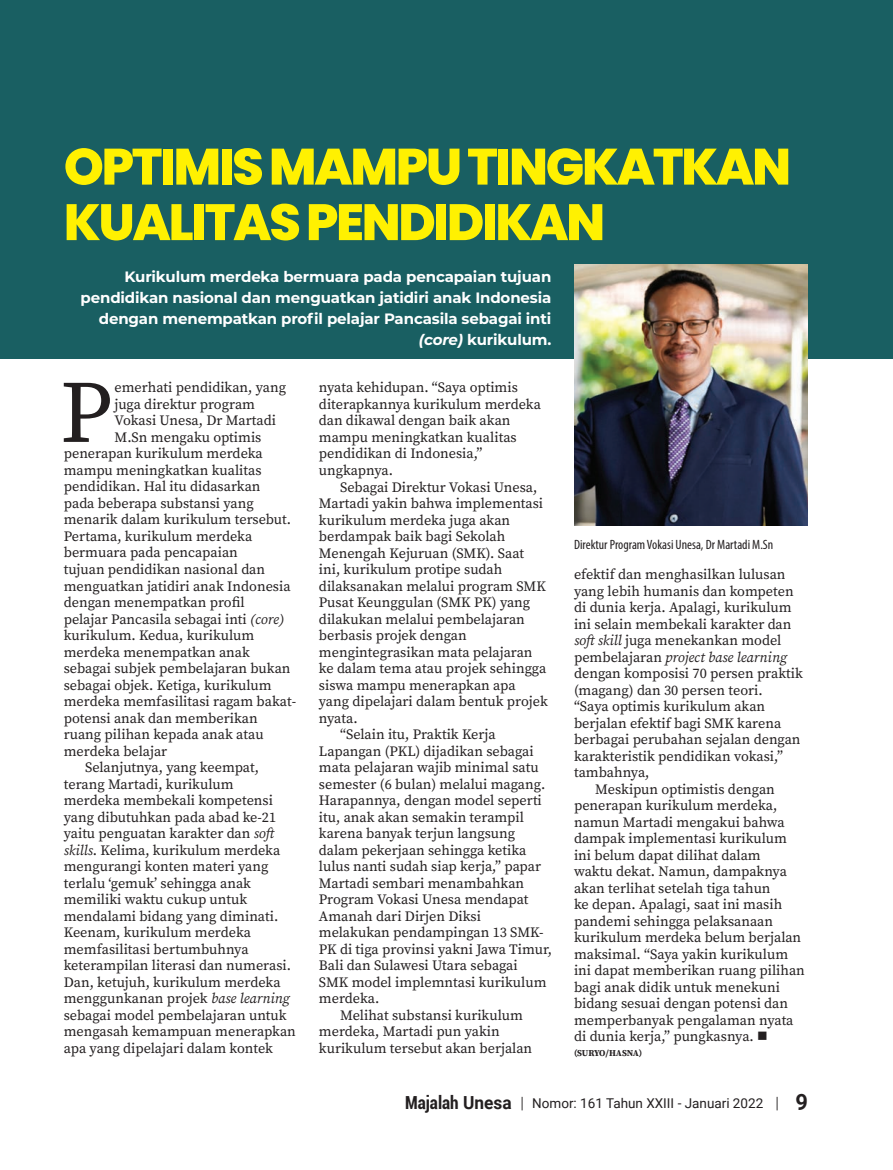
<style>
.page{position:relative;width:893px;height:1170px;background:#fff}
.page>*{position:absolute;margin:0;border:0;box-sizing:border-box;transform-origin:0 0}
.t1{font:88.2px "Source Serif Pro";color:#231f20}
.t2{font:800 51px/55.5px "Poppins";letter-spacing:-.045em;color:#fff101}
.t3{font:700 15px/21px "Montserrat";letter-spacing:-.01em;color:#fff;text-align:right}
.t4{font:14.25px/16.5px "Source Serif Pro";color:#231f20}
.t5{font:italic 14.25px "Source Serif Pro";color:#231f20}
.t6{font:13.5px "Roboto";color:#231f20}
.t7{font:condensed 13.5px "Myriad Pro";color:#231f20}
.t8{font:700 9px "Source Serif Pro";letter-spacing:-.02em;color:#231f20}
.s1{font-style:italic}
.s2{font-style:normal}
.s3{font-weight:700;font-stretch:condensed;font-size:18px}
.s4{font-weight:700;font-size:18px}
.s5{font-family:"Minion Pro"}
.s6{font-weight:700;font-size:22.5px}
</style>
<div class="page">
<div style="left:0;top:0;width:893px;height:359px;background:#195f62"></div>
<img style="left:574px;top:264px;width:234px;height:261px">
<h2 class="t2" style="left:64px;top:139px;width:729px">OPTIMIS MAMPU TINGKATKAN<br>KUALITAS PENDIDIKAN</h2>
<p class="t3" style="left:81px;top:265px;width:472px">Kurikulum merdeka bermuara pada pencapaian tujuan pendidikan nasional dan menguatkan jatidiri anak Indonesia dengan menempatkan profil pelajar Pancasila sebagai inti <span class="s1">(core)</span> kurikulum.</p>
<h1 class="t1" style="left:60px;top:353px;width:53px">P</h1>
<p class="t4" style="left:115px;top:379px;width:173px">emerhati pendidikan, yang</p>
<p class="t4" style="left:115px;top:396px;width:142px">juga direktur program</p>
<p class="t4" style="left:115px;top:412px;width:163px">Vokasi Unesa, Dr Martadi</p>
<p class="t4" style="left:115px;top:429px;width:148px">M.Sn mengaku optimis</p>
<p class="t4" style="left:64px;top:445px;width:201px">penerapan kurikulum merdeka</p>
<p class="t4" style="left:64px;top:462px;width:199px">mampu meningkatkan kualitas</p>
<p class="t4" style="left:64px;top:478px;width:198px">pendidikan. Hal itu didasarkan</p>
<p class="t4" style="left:64px;top:495px;width:191px">pada beberapa substansi yang</p>
<p class="t4" style="left:64px;top:511px;width:229px">menarik dalam kurikulum tersebut.</p>
<p class="t4" style="left:64px;top:528px;width:190px">Pertama, kurikulum merdeka</p>
<p class="t4" style="left:64px;top:544px;width:176px">bermuara pada pencapaian</p>
<p class="t4" style="left:64px;top:561px;width:203px">tujuan pendidikan nasional dan</p>
<p class="t4" style="left:64px;top:577px;width:228px">menguatkan jatidiri anak Indonesia</p>
<p class="t4" style="left:64px;top:594px;width:183px">dengan menempatkan profil</p>
<p class="t4" style="left:64px;top:610px;width:222px">pelajar Pancasila sebagai inti <span class="s1">(core)</span></p>
<p class="t4" style="left:64px;top:627px;width:192px">kurikulum. Kedua, kurikulum</p>
<p class="t4" style="left:64px;top:643px;width:188px">merdeka menempatkan anak</p>
<p class="t4" style="left:64px;top:660px;width:228px">sebagai subjek pembelajaran bukan</p>
<p class="t4" style="left:64px;top:676px;width:209px">sebagai objek. Ketiga, kurikulum</p>
<p class="t4" style="left:64px;top:693px;width:234px">merdeka memfasilitasi ragam bakat-</p>
<p class="t4" style="left:64px;top:709px;width:195px">potensi anak dan memberikan</p>
<p class="t4" style="left:64px;top:726px;width:201px">ruang pilihan kepada anak atau</p>
<p class="t4" style="left:64px;top:742px;width:105px">merdeka belajar</p>
<p class="t4" style="left:85px;top:759px;width:176px">Selanjutnya, yang keempat,</p>
<p class="t4" style="left:64px;top:775px;width:171px">terang Martadi, kurikulum</p>
<p class="t4" style="left:64px;top:792px;width:211px">merdeka membekali kompetensi</p>
<p class="t4" style="left:64px;top:808px;width:214px">yang dibutuhkan pada abad ke-21</p>
<p class="t4" style="left:64px;top:825px;width:215px">yaitu penguatan karakter dan <span class="s1">soft</span></p>
<p class="t4" style="left:64px;top:841px;width:218px"><span class="s1">skills</span>. Kelima, kurikulum merdeka</p>
<p class="t4" style="left:64px;top:858px;width:206px">mengurangi konten materi yang</p>
<p class="t4" style="left:64px;top:874px;width:189px">terlalu ‘gemuk’ sehingga anak</p>
<p class="t4" style="left:64px;top:891px;width:185px">memiliki waktu cukup untuk</p>
<p class="t4" style="left:64px;top:907px;width:216px">mendalami bidang yang diminati.</p>
<p class="t4" style="left:64px;top:924px;width:189px">Keenam, kurikulum merdeka</p>
<p class="t4" style="left:64px;top:940px;width:186px">memfasilitasi bertumbuhnya</p>
<p class="t4" style="left:64px;top:957px;width:229px">keterampilan literasi dan numerasi.</p>
<p class="t4" style="left:64px;top:973px;width:218px">Dan, ketujuh, kurikulum merdeka</p>
<p class="t4" style="left:64px;top:990px;width:228px">menggunkanan projek <span class="s1">base learning</span></p>
<p class="t4" style="left:64px;top:1006px;width:224px">sebagai model pembelajaran untuk</p>
<p class="t4" style="left:64px;top:1023px;width:234px">mengasah kemampuan menerapkan</p>
<p class="t4" style="left:64px;top:1039px;width:211px">apa yang dipelajari dalam kontek</p>
<p class="t4" style="left:319px;top:379px;width:223px">nyata kehidupan. “Saya optimis diterapkannya kurikulum merdeka dan dikawal dengan baik akan mampu meningkatkan kualitas pendidikan di Indonesia,” ungkapnya.</p>
<p class="t4" style="left:340px;top:478px;width:199px">Sebagai Direktur Vokasi Unesa,</p>
<p class="t4" style="left:319px;top:495px;width:226px">Martadi yakin bahwa implementasi</p>
<p class="t4" style="left:319px;top:511px;width:193px">kurikulum merdeka juga akan</p>
<p class="t4" style="left:319px;top:528px;width:188px">berdampak baik bagi Sekolah</p>
<p class="t4" style="left:319px;top:544px;width:207px">Menengah Kejuruan (SMK). Saat</p>
<p class="t4" style="left:319px;top:561px;width:185px">ini, kurikulum protipe sudah</p>
<p class="t4" style="left:319px;top:577px;width:228px">dilaksanakan melalui program SMK</p>
<p class="t4" style="left:319px;top:594px;width:213px">Pusat Keunggulan (SMK PK) yang</p>
<p class="t4" style="left:319px;top:610px;width:207px">dilakukan melalui pembelajaran</p>
<p class="t4" style="left:319px;top:627px;width:149px">berbasis projek dengan</p>
<p class="t4" style="left:319px;top:643px;width:215px">mengintegrasikan mata pelajaran</p>
<p class="t4" style="left:319px;top:660px;width:229px">ke dalam tema atau projek sehingga</p>
<p class="t4" style="left:319px;top:676px;width:198px">siswa mampu menerapkan apa</p>
<p class="t4" style="left:319px;top:693px;width:230px">yang dipelajari dalam bentuk projek</p>
<p class="t4" style="left:319px;top:709px;width:40px">nyata.</p>
<p class="t4" style="left:340px;top:726px;width:157px">“Selain itu, Praktik Kerja</p>
<p class="t4" style="left:319px;top:742px;width:216px">Lapangan (PKL) dijadikan sebagai</p>
<p class="t4" style="left:319px;top:759px;width:221px">mata pelajaran wajib minimal satu</p>
<p class="t4" style="left:319px;top:775px;width:228px">semester (6 bulan) melalui magang.</p>
<p class="t4" style="left:319px;top:792px;width:224px">Harapannya, dengan model seperti</p>
<p class="t4" style="left:319px;top:808px;width:207px">itu, anak akan semakin terampil</p>
<p class="t4" style="left:319px;top:825px;width:198px">karena banyak terjun langsung</p>
<p class="t4" style="left:319px;top:841px;width:209px">dalam pekerjaan sehingga ketika</p>
<p class="t4" style="left:319px;top:858px;width:224px">lulus nanti sudah siap kerja,” papar</p>
<p class="t4" style="left:319px;top:874px;width:207px">Martadi sembari menambahkan</p>
<p class="t4" style="left:319px;top:891px;width:211px">Program Vokasi Unesa mendapat</p>
<p class="t4" style="left:319px;top:907px;width:163px">Amanah dari Dirjen Diksi</p>
<p class="t4" style="left:319px;top:924px;width:226px">melakukan pendampingan 13 SMK-</p>
<p class="t4" style="left:319px;top:940px;width:235px">PK di tiga provinsi yakni Jawa Timur,</p>
<p class="t4" style="left:319px;top:957px;width:200px">Bali dan Sulawesi Utara sebagai</p>
<p class="t4" style="left:319px;top:973px;width:229px">SMK model implemntasi kurikulum</p>
<p class="t4" style="left:319px;top:990px;width:62px">merdeka.</p>
<p class="t4" style="left:340px;top:1006px;width:184px">Melihat substansi kurikulum</p>
<p class="t4" style="left:319px;top:1023px;width:182px">merdeka, Martadi pun yakin</p>
<p class="t4" style="left:319px;top:1039px;width:215px">kurikulum tersebut akan berjalan</p>
<p class="t7" style="left:574px;top:536px;width:201px">Direktur Program Vokasi Unesa, Dr Martadi M.Sn</p>
<p class="t4" style="left:574px;top:566px;width:213px">efektif dan menghasilkan lulusan</p>
<p class="t4" style="left:574px;top:582px;width:221px">yang lebih humanis dan kompeten</p>
<p class="t4" style="left:574px;top:599px;width:219px">di dunia kerja. Apalagi, kurikulum</p>
<p class="t4" style="left:574px;top:615px;width:219px">ini selain membekali karakter dan</p>
<p class="t4" style="left:574px;top:632px;width:209px"><span class="s1">soft skill</span> juga menekankan model</p>
<p class="t5" style="left:574px;top:647px;width:214px"><span class="s2">pembelajaran</span> project base learning</p>
<p class="t4" style="left:574px;top:665px;width:230px">dengan komposisi 70 persen praktik</p>
<p class="t4" style="left:574px;top:681px;width:190px">(magang) dan 30 persen teori.</p>
<p class="t4" style="left:574px;top:698px;width:193px">“Saya optimis kurikulum akan</p>
<p class="t4" style="left:574px;top:714px;width:209px">berjalan efektif bagi SMK karena</p>
<p class="t4" style="left:574px;top:731px;width:228px">berbagai perubahan sejalan dengan</p>
<p class="t4" style="left:574px;top:747px;width:210px">karakteristik pendidikan vokasi,”</p>
<p class="t4" style="left:574px;top:764px;width:77px">tambahnya,</p>
<p class="t4" style="left:595px;top:780px;width:181px">Meskipun optimistis dengan</p>
<p class="t4" style="left:574px;top:797px;width:205px">penerapan kurikulum merdeka,</p>
<p class="t4" style="left:574px;top:813px;width:212px">namun Martadi mengakui bahwa</p>
<p class="t4" style="left:574px;top:830px;width:215px">dampak implementasi kurikulum</p>
<p class="t4" style="left:574px;top:846px;width:188px">ini belum dapat dilihat dalam</p>
<p class="t4" style="left:574px;top:863px;width:214px">waktu dekat. Namun, dampaknya</p>
<p class="t4" style="left:574px;top:879px;width:198px">akan terlihat setelah tiga tahun</p>
<p class="t4" style="left:574px;top:896px;width:210px">ke depan. Apalagi, saat ini masih</p>
<p class="t4" style="left:574px;top:912px;width:201px">pandemi sehingga pelaksanaan</p>
<p class="t4" style="left:574px;top:929px;width:229px">kurikulum merdeka belum berjalan</p>
<p class="t4" style="left:574px;top:945px;width:216px">maksimal. “Saya yakin kurikulum</p>
<p class="t4" style="left:574px;top:962px;width:232px">ini dapat memberikan ruang pilihan</p>
<p class="t4" style="left:574px;top:978px;width:208px">bagi anak didik untuk menekuni</p>
<p class="t4" style="left:574px;top:995px;width:215px">bidang sesuai dengan potensi dan</p>
<p class="t4" style="left:574px;top:1011px;width:221px">memperbanyak pengalaman nyata</p>
<p class="t4" style="left:574px;top:1028px;width:195px">di dunia kerja,” pungkasnya. ■</p>
<p class="t8" style="left:574px;top:1046px;width:70px">(SURYO/HASNA)</p>
<p class="t6" style="left:405px;top:1093px;width:404px"><span class="s3">Majalah</span> <span class="s4">Unesa</span> <span class="s5">|</span> Nomor: 161 Tahun XXIII - Januari 2022 <span class="s5">|</span> <span class="s6">9</span></p>
</div>
